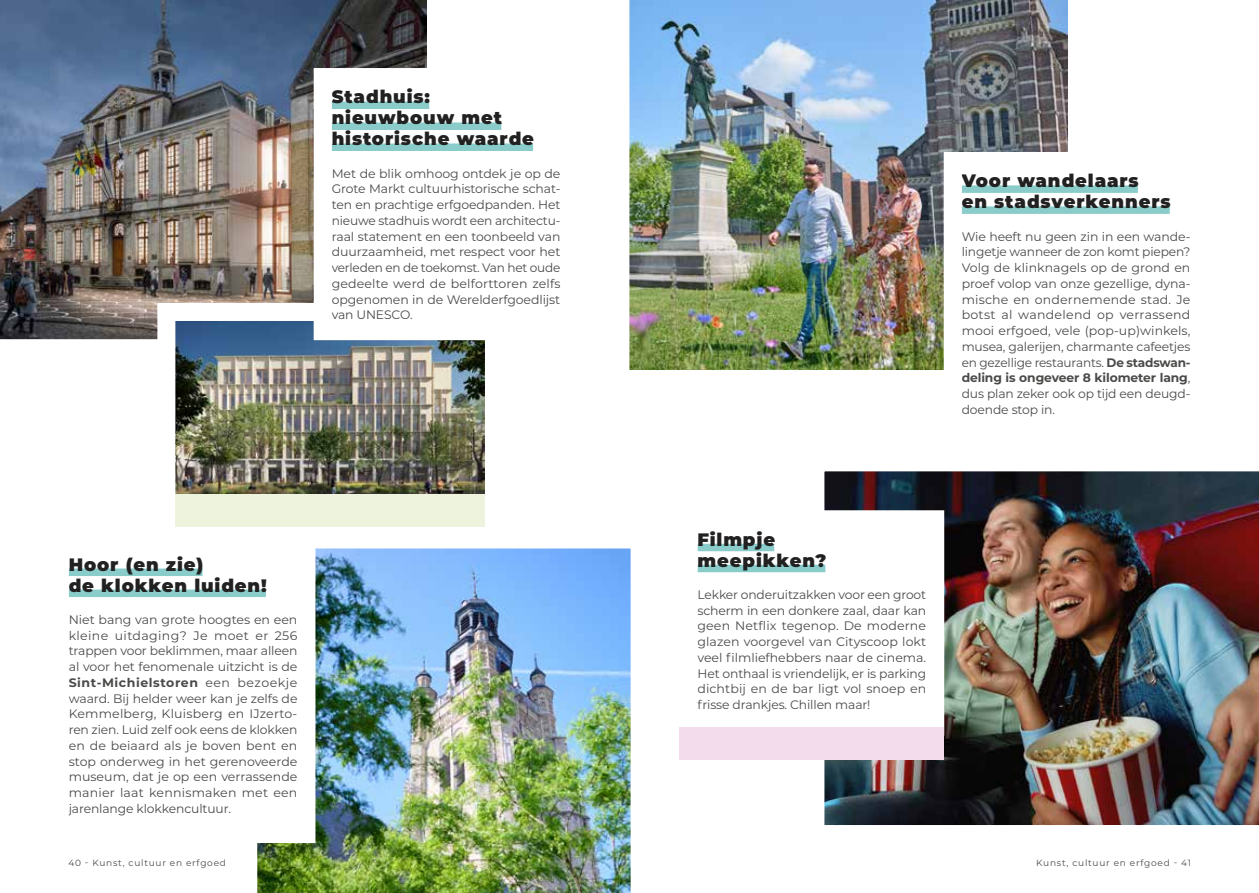
<style>
.page{position:relative;width:1259px;height:893px;background:#fff}
.page>*{position:absolute;margin:0;border:0;box-sizing:border-box;transform-origin:0 0}
.t1{font:900 18px/21px "Montserrat";letter-spacing:.05em;color:#212121}
.t2{font:12.3px/15.8px "Montserrat";letter-spacing:-.01em;color:#4a4a49;text-align:justify}
.t3{font:9px "Montserrat";letter-spacing:.085em;color:#4a4a49}
.s1{font-weight:700}
</style>
<div class="page">
<img style="left:0;top:0;width:427px;height:340px">
<img style="left:148px;top:294px;width:337px;height:200px">
<img style="left:257px;top:548px;width:374px;height:345px">
<svg style="left:305px;top:59px;width:229px;height:290px"></svg>
<svg style="left:68px;top:548px;width:256px;height:304px"></svg>
<div style="left:175px;top:494px;width:310px;height:33px;background:#edf3dc"></div>
<img style="left:629px;top:0;width:439px;height:370px">
<img style="left:824px;top:471px;width:435px;height:354px">
<svg style="left:934px;top:143px;width:236px;height:227px"></svg>
<svg style="left:697px;top:501px;width:256px;height:244px"></svg>
<div style="left:679px;top:727px;width:265px;height:33px;background:#f3dcec"></div>
<h1 class="t1" style="left:332px;top:85px;width:204px">Stadhuis: nieuwbouw met historische waarde</h1>
<p class="t2" style="left:332px;top:165px;width:230px">Met de blik omhoog ontdek je op de Grote Markt cultuurhistorische schat&shy;ten en prachtige erfgoedpanden. Het nieuwe stadhuis wordt een architectu&shy;raal statement en een toonbeeld van duurzaamheid, met respect voor het verleden en de toekomst. Van het oude gedeelte werd de belforttoren zelfs opgenomen in de Werelderfgoedlijst van UNESCO.</p>
<h1 class="t1" style="left:69px;top:552px;width:200px">Hoor (en zie)<br>de klokken luiden!</h1>
<p class="t2" style="left:69px;top:611px;width:230px">Niet bang van grote hoogtes en een kleine uitdaging? Je moet er 256 trappen voor beklimmen, maar alleen al voor het fenomenale uitzicht is de <span class="s1">Sint-Michielstoren</span> een bezoekje waard. Bij helder weer kan je zelfs de Kemmelberg, Kluisberg en IJzerto&shy;ren zien. Luid zelf ook eens de klokken en de beiaard als je boven bent en stop onderweg in het gerenoveerde museum, dat je op een verrassende manier laat kennismaken met een jarenlange klokkencultuur.</p>
<h1 class="t1" style="left:961px;top:169px;width:210px">Voor wandelaars<br>en stadsverkenners</h1>
<p class="t2" style="left:961px;top:228px;width:230px">Wie heeft nu geen zin in een wande&shy;lingetje wanneer de zon komt piepen?<br>Volg de klinknagels op de grond en proef volop van onze gezellige, dyna&shy;mische en ondernemende stad. Je botst al wandelend op verrassend mooi erfgoed, vele (pop-up)winkels, musea, galerijen, charmante cafeetjes en gezellige restaurants. <span class="s1">De stadswan&shy;deling is ongeveer 8 kilometer lang</span>, dus plan zeker ook op tijd een deugd&shy;doende stop in.</p>
<h1 class="t1" style="left:697px;top:528px;width:130px">Filmpje meepikken?</h1>
<p class="t2" style="left:697px;top:586px;width:230px">Lekker onderuitzakken voor een groot scherm in een donkere zaal, daar kan geen Netflix tegenop. De moderne glazen voorgevel van Cityscoop lokt veel filmliefhebbers naar de cinema.<br>Het onthaal is vriendelijk, er is parking dichtbij en de bar ligt vol snoep en frisse drankjes. Chillen maar!</p>
<p class="t3" style="left:68px;top:856px;width:159px">40 - Kunst, cultuur en erfgoed</p>
<p class="t3" style="left:1036px;top:856px;width:156px">Kunst, cultuur en erfgoed - 41</p>
</div>
